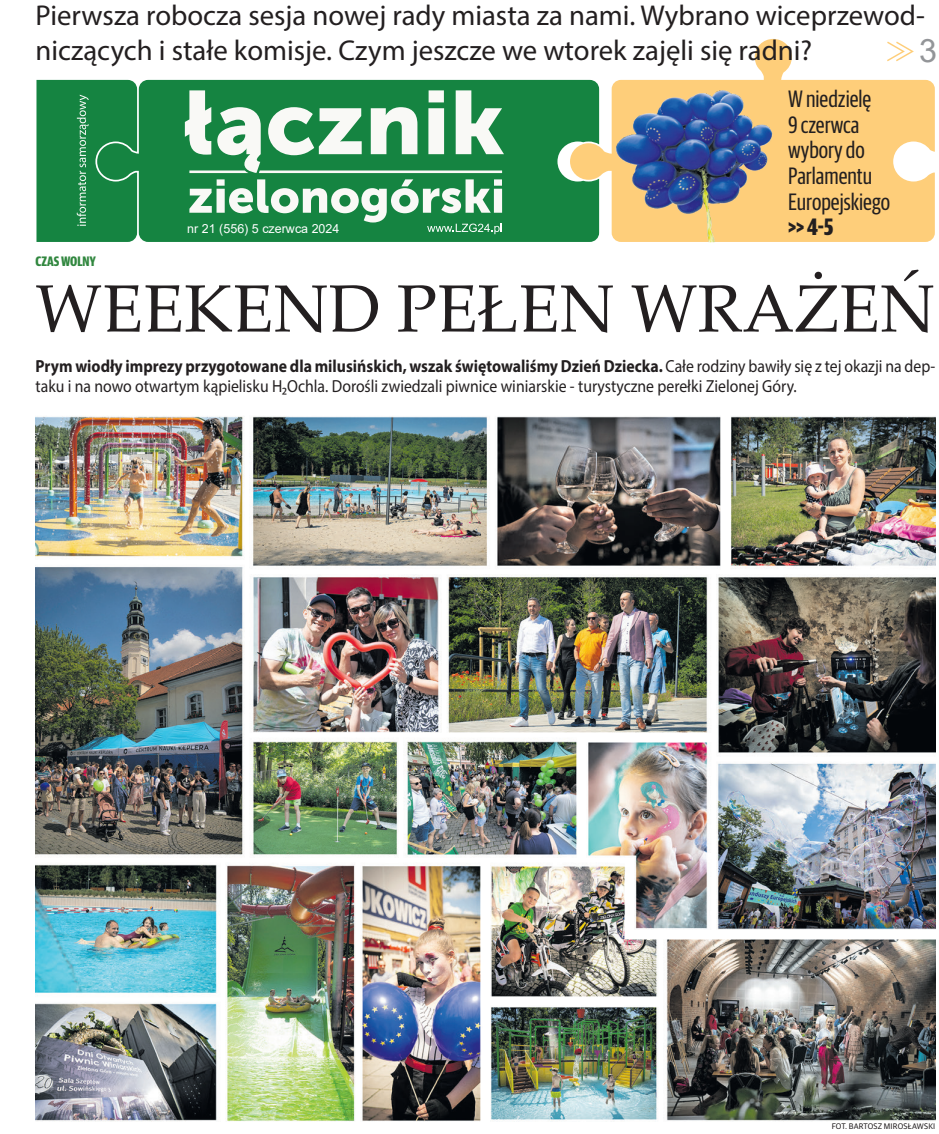
<style>
.page{position:relative;width:939px;height:1134px;background:#fff}
.page>*{position:absolute;margin:0;border:0;box-sizing:border-box;transform-origin:0 0}
.t1{font:66.88px "Palatino Linotype";color:#231f20}
.pagina{font:32.25px "Arial";color:#939598}
.zajawka_gora{font:28.75px/34.5px "Myriad Pro";color:#231f20}
.krotko_tekst_interli{font:23.75px "Guardian Sans X Cond";color:#231f20}
.krotko_tekst_interli-2{font:700 23.75px "Guardian Sans X Cond";color:#231f20}
.lead_otwarcia{font:17.5px/20px "Myriad Pro";color:#231f20;scale:.9 1}
.nadtytul{font:700 13.75px "Guardian Sans X Cond";color:#31873f}
.pod_winieta{font:12.5px "Arial";color:#fff}
.foto_podpis{font:8.12px "Guardian Sans";letter-spacing:.02em;color:#231f20}
.s1{font-weight:700}
</style>
<div class="page">
<svg style="left:570px;top:39px;width:365px;height:203px;fill:#fece7a"></svg>
<svg style="left:137px;top:80px;width:462px;height:162px;fill:#158441"></svg>
<svg style="left:185px;top:90px;width:319px;height:83px"></svg>
<svg style="left:36px;top:80px;width:101px;height:162px"></svg>
<svg style="left:189px;top:179px;width:313px;height:55px"></svg>
<img style="left:615px;top:88px;width:162px;height:154px">
<img style="left:36px;top:416px;width:899px;height:706px">
<p class="zajawka_gora" style="left:36px;top:-2px;width:891px">Pierwsza robocza sesja nowej rady miasta za nami. Wybrano wiceprzewod&shy;niczących i stałe komisje. Czym jeszcze we wtorek zajęli się radni?</p>
<p class="pagina" style="left:919px;top:29px;width:19px">3</p>
<p class="nadtytul" style="left:36px;top:251px;width:62px">CZAS WOLNY</p>
<p class="pod_winieta" style="left:187px;top:220px;width:154px">nr 21 (556) 5 czerwca 2024</p>
<p class="krotko_tekst_interli" style="left:788px;top:82px;width:85px">W niedzielę</p>
<p class="krotko_tekst_interli" style="left:788px;top:108px;width:73px">9 czerwca</p>
<p class="krotko_tekst_interli" style="left:788px;top:134px;width:78px">wybory do</p>
<p class="krotko_tekst_interli" style="left:788px;top:159px;width:86px">Parlamentu</p>
<p class="krotko_tekst_interli" style="left:788px;top:185px;width:103px">Europejskiego</p>
<p class="krotko_tekst_interli-2" style="left:788px;top:210px;width:47px">&gt;&gt; 4-5</p>
<p class="t1" style="left:35px;top:261px;width:902px">WEEKEND PEŁEN WRAŻEŃ</p>
<p class="lead_otwarcia" style="left:36px;top:355px;width:1001px"><span class="s1">Prym wiodły imprezy przygotowane dla milusińskich, wszak świętowaliśmy Dzień Dziecka.</span> Całe rodziny bawiły się z tej okazji na dep&shy;taku i na nowo otwartym kąpielisku H₂Ochla. Dorośli zwiedzali piwnice winiarskie - turystyczne perełki Zielonej Góry.</p>
<p class="foto_podpis" style="left:832px;top:1121px;width:105px">FOT. BARTOSZ MIROSŁAWSKI</p>
</div>
